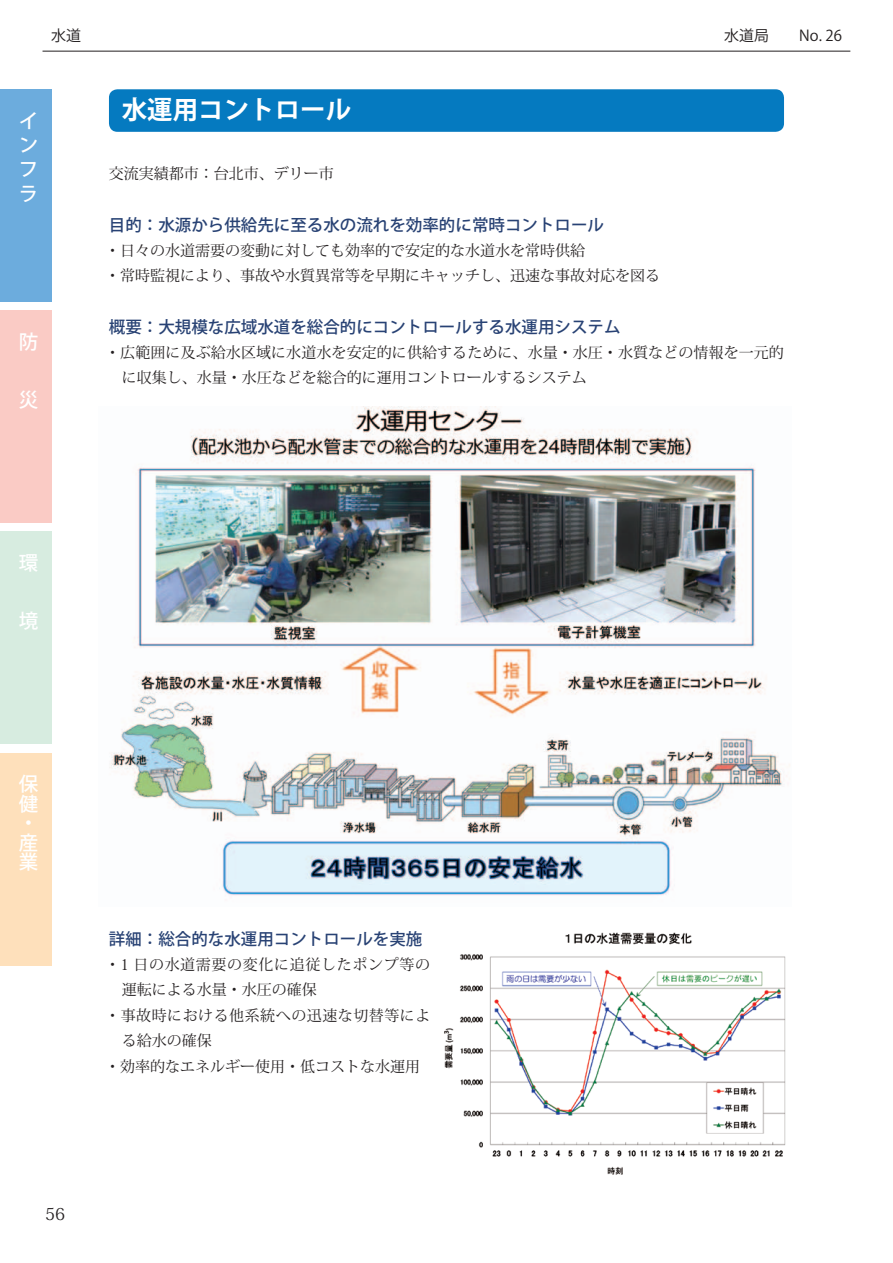
<style>
.page{position:relative;width:893px;height:1263px;background:#fff}
.page>*{position:absolute;margin:0;border:0;box-sizing:border-box;transform-origin:0 0}
.大タイトル{font:700 25.5px "Koz Go Pro";color:#fff}
.t1{font:500 19.5px/19.5px "Koz Go Pro";color:#fff;text-align:justify}
.中タイトル{font:500 16.5px "Koz Go Pro";color:#284274}
.t2{font:16.5px "Koz Min Pro";color:#231f20}
.本文_付{font:15px/25.5px "Koz Min Pro";color:#231f20}
.本文_付-2{font:15px/25.5px "Koz Min Pro";letter-spacing:.045em;color:#231f20}
.本文_付-3{font:15px/25.5px "Koz Min Pro";letter-spacing:.035em;color:#231f20}
.t3{font:15px "Koz Go Pro";color:#231f20}
</style>
<div class="page">
<div style="left:109px;top:89px;width:675px;height:43px;background:#057ac0;border-radius:9px"></div>
<img style="left:110px;top:406px;width:680px;height:490px">
<img style="left:444px;top:932px;width:342px;height:243px">
<div style="left:0;top:89px;width:51px;height:213px;background:#6cacdd"></div>
<div style="left:0;top:310px;width:51px;height:213px;background:#facbc5"></div>
<div style="left:0;top:531px;width:51px;height:213px;background:#d7ece0"></div>
<div style="left:0;top:753px;width:51px;height:212px;background:#fee0bb"></div>
<hr style="left:43px;top:51px;width:807px;height:1px;background:#231f20">
<p class="t3" style="left:51px;top:26px;width:31px">水道</p>
<p class="t3" style="left:724px;top:26px;width:119px">水道局　　No. 26</p>
<p class="t1" style="left:19px;top:109px;width:20px;line-height:24.3px">インフラ</p>
<p class="t1" style="left:19px;top:333px;width:20px">防</p>
<p class="t1" style="left:19px;top:391px;width:20px">災</p>
<p class="大タイトル" style="left:122px;top:93px;width:231px">水運用コントロール</p>
<p class="本文_付" style="left:109px;top:160px;width:226px">交流実績都市：台北市、デリー市</p>
<p class="中タイトル" style="left:109px;top:215px;width:497px">目的：水源から供給先に至る水の流れを効率的に常時コントロール</p>
<p class="本文_付" style="left:105px;top:237px;width:482px">・日々の水道需要の変動に対しても効率的で安定的な水道水を常時供給</p>
<p class="本文_付" style="left:105px;top:262px;width:557px">・常時監視により、事故や水質異常等を早期にキャッチし、迅速な事故対応を図る</p>
<p class="中タイトル" style="left:109px;top:317px;width:513px">概要：大規模な広域水道を総合的にコントロールする水運用システム</p>
<p class="本文_付" style="left:122px;top:339px;width:664px;text-indent:-17px">・広範囲に及ぶ給水区域に水道水を安定的に供給するために、水量・水圧・水質などの情報を一元的に収集し、水量・水圧などを総合的に運用コントロールするシステム</p>
<p class="t1" style="left:19px;top:554px;width:20px">環</p>
<p class="t1" style="left:19px;top:612px;width:21px">境</p>
<p class="t1" style="left:19px;top:775px;width:21px;text-align:left">保健・産業</p>
<p class="中タイトル" style="left:109px;top:929px;width:315px">詳細：総合的な水運用コントロールを実施</p>
<p class="本文_付-2" style="left:122px;top:951px;width:310px;text-indent:-17px">・1 日の水道需要の変化に追従したポンプ等の運転による水量・水圧の確保</p>
<p class="本文_付-3" style="left:122px;top:1002px;width:310px;text-indent:-17px">・事故時における他系統への迅速な切替等による給水の確保</p>
<p class="本文_付" style="left:105px;top:1053px;width:317px">・効率的なエネルギー使用・低コストな水運用</p>
<p class="t2" style="left:45px;top:1203px;width:22px">56</p>
</div>
